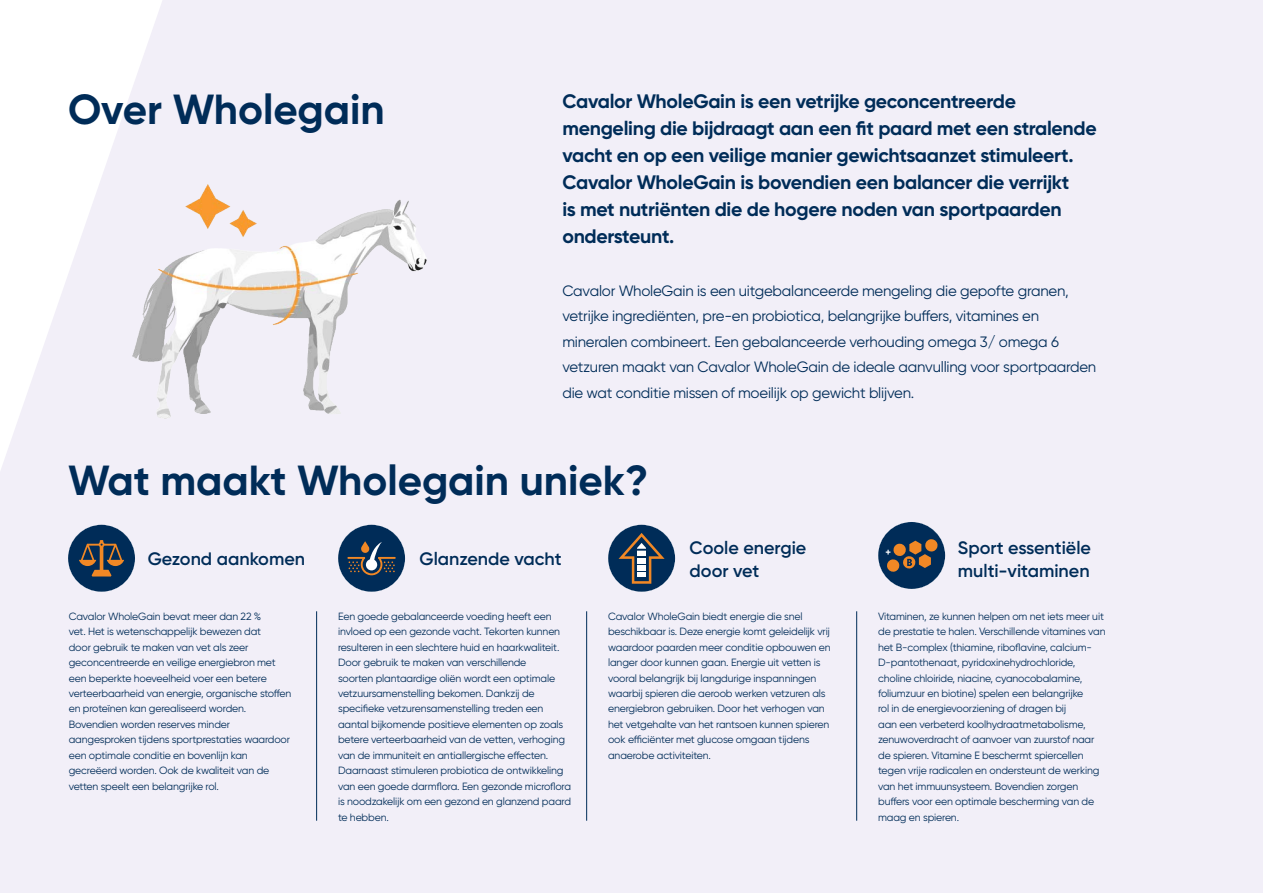
<style>
.page{position:relative;width:1263px;height:893px;background:#f2eff8}
.page>*{position:absolute;margin:0;border:0;box-sizing:border-box;transform-origin:0 0}
.Tussenkop{font:700 42px "Gilroy";color:#002c58}
.Body{font:700 19.5px/27px "Gilroy";letter-spacing:-.015em;color:#002c58}
.Body-2{font:600 18px/22.5px "Gilroy";color:#002c58}
.Body-3{font:15px/25.5px "Gilroy";letter-spacing:-.015em;color:#002c58}
.Body-4{font:10.5px/15.5px "Gilroy";letter-spacing:-.015em;color:#002c58}
</style>
<div class="page">
<div style="left:68px;top:525px;width:67px;height:67px;background:#002c58;border-radius:50%"></div>
<svg style="left:79px;top:540px;width:45px;height:36px"></svg>
<div style="left:338px;top:525px;width:67px;height:67px;background:#002c58;border-radius:50%"></div>
<svg style="left:347px;top:541px;width:49px;height:34px"></svg>
<div style="left:608px;top:525px;width:67px;height:67px;background:#002c58;border-radius:50%"></div>
<svg style="left:619px;top:533px;width:46px;height:51px"></svg>
<div style="left:637px;top:572px;width:9px;height:5px;background:#fff"></div>
<div style="left:637px;top:558px;width:9px;height:5px;background:#fff"></div>
<div style="left:637px;top:565px;width:9px;height:5px;background:#fff"></div>
<hr style="left:316px;top:611px;width:1px;height:210px;background:#002c58">
<hr style="left:586px;top:611px;width:1px;height:210px;background:#002c58">
<div style="left:878px;top:522px;width:67px;height:67px;background:#002c58;border-radius:50%"></div>
<svg style="left:886px;top:539px;width:52px;height:33px"></svg>
<hr style="left:856px;top:611px;width:1px;height:210px;background:#002c58">
<img style="left:133px;top:185px;width:293px;height:233px">
<p class="Tussenkop" style="left:68px;top:83px;width:318px">Over Wholegain</p>
<p class="Body" style="left:562px;top:88px;width:536px">Cavalor WholeGain is een vetrijke geconcentreerde mengeling die bijdraagt aan een fit paard met een stralende vacht en op een veilige manier gewichtsaanzet stimuleert.<br>Cavalor WholeGain is bovendien een balancer die verrijkt<br>is met nutriënten die de hogere noden van sportpaarden ondersteunt.</p>
<p class="Body-3" style="left:562px;top:278px;width:535px">Cavalor WholeGain is een uitgebalanceerde mengeling die gepofte granen, vetrijke ingrediënten, pre-en probiotica, belangrijke buffers, vitamines en mineralen combineert. Een gebalanceerde verhouding omega 3/ omega 6 vetzuren maakt van Cavalor WholeGain de ideale aanvulling voor sportpaarden die wat conditie missen of moeilijk op gewicht blijven.</p>
<p class="Tussenkop" style="left:68px;top:454px;width:582px">Wat maakt Wholegain uniek?</p>
<p class="Body-2" style="left:148px;top:548px;width:159px">Gezond aankomen</p>
<p class="Body-2" style="left:420px;top:548px;width:144px">Glanzende vacht</p>
<p class="Body-2" style="left:690px;top:537px;width:118px">Coole energie door vet</p>
<p class="Body-4" style="left:69px;top:608px;width:224px">Cavalor WholeGain bevat meer dan 22 %<br>vet. Het is wetenschappelijk bewezen dat<br>door gebruik te maken van vet als zeer geconcentreerde en veilige energiebron met een beperkte hoeveelheid voer een betere verteerbaarheid van energie, organische stoffen en proteïnen kan gerealiseerd worden.</p>
<p class="Body-4" style="left:69px;top:716px;width:223px">Bovendien worden reserves minder aangesproken tijdens sportprestaties waardoor een optimale conditie en bovenlijn kan gecreëerd worden. Ook de kwaliteit van de vetten speelt een belangrijke rol.</p>
<p class="Body-4" style="left:338px;top:608px;width:235px">Een goede gebalanceerde voeding heeft een invloed op een gezonde vacht. Tekorten kunnen resulteren in een slechtere huid en haarkwaliteit.<br>Door gebruik te maken van verschillende<br>soorten plantaardige oliën wordt een optimale vetzuursamenstelling bekomen. Dankzij de specifieke vetzurensamenstelling treden een aantal bijkomende positieve elementen op zoals betere verteerbaarheid van de vetten, verhoging van de immuniteit en antiallergische effecten.<br>Daarnaast stimuleren probiotica de ontwikkeling van een goede darmflora. Een gezonde microflora is noodzakelijk om een gezond en glanzend paard te hebben.</p>
<p class="Body-4" style="left:608px;top:608px;width:224px">Cavalor WholeGain biedt energie die snel beschikbaar is. Deze energie komt geleidelijk vrij waardoor paarden meer conditie opbouwen en langer door kunnen gaan. Energie uit vetten is vooral belangrijk bij langdurige inspanningen</p>
<p class="Body-4" style="left:608px;top:685px;width:223px">waarbij spieren die aeroob werken vetzuren als energiebron gebruiken. Door het verhogen van het vetgehalte van het rantsoen kunnen spieren ook efficiënter met glucose omgaan tijdens anaerobe activiteiten.</p>
<p class="Body-2" style="left:958px;top:537px;width:135px">Sport essentiële multi-vitaminen</p>
<p class="Body-4" style="left:878px;top:608px;width:229px">Vitaminen, ze kunnen helpen om net iets meer uit de prestatie te halen. Verschillende vitamines van het B-complex (thiamine, riboflavine, calcium-D-pantothenaat, pyridoxinehydrochloride, choline chloiride, niacine, cyanocobalamine, foliumzuur en biotine) spelen een belangrijke<br>rol in de energievoorziening of dragen bij<br>aan een verbeterd koolhydraatmetabolisme, zenuwoverdracht of aanvoer van zuurstof naar de spieren. Vitamine E beschermt spiercellen tegen vrije radicalen en ondersteunt de werking van het immuunsysteem. Bovendien zorgen buffers voor een optimale bescherming van de maag en spieren.</p>
</div>
